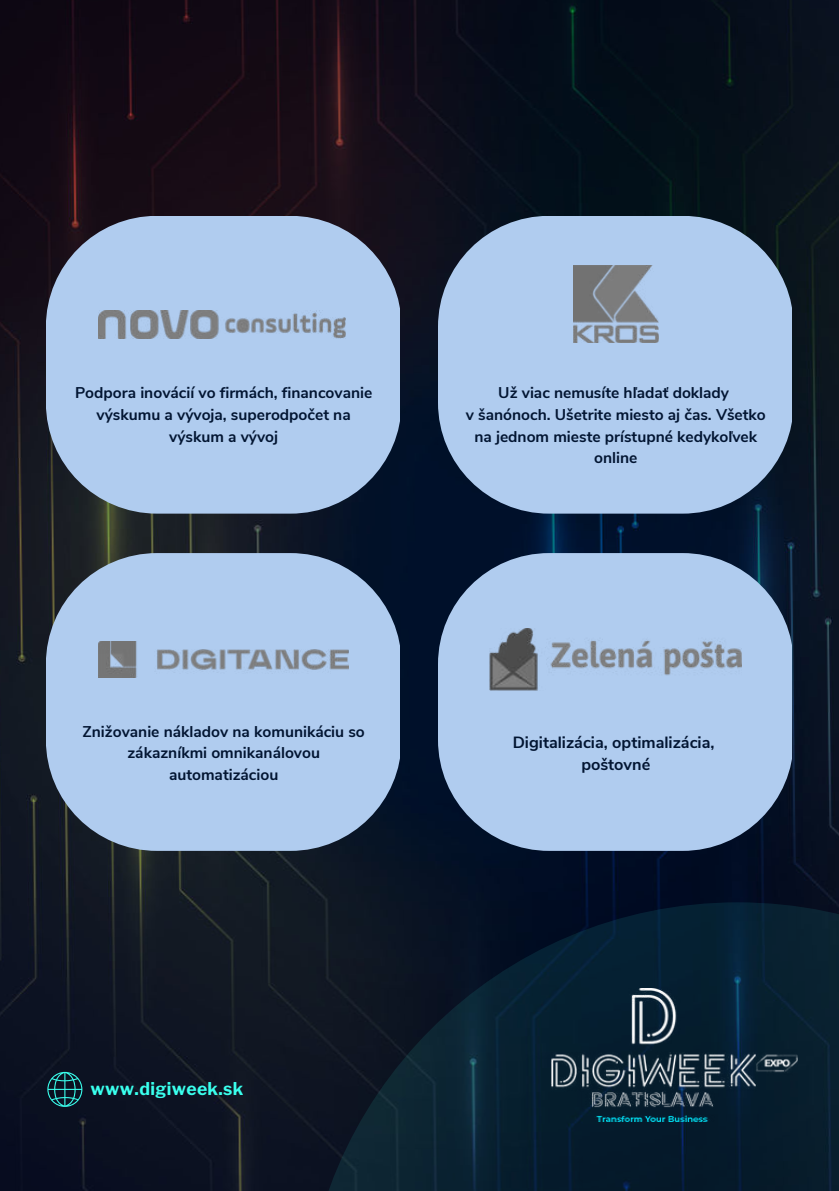
<style>
.page{position:relative;width:839px;height:1191px;background:#fff}
.page>*{position:absolute;margin:0;border:0;box-sizing:border-box;transform-origin:0 0}
.t1{font:700 17.4px "Libre Franklin";letter-spacing:.02em;color:#3affed}
.t2{font:700 16.2px/22.2px "Nunito Sans";color:#021532;text-align:center}
.t3{font:700 15.6px/21.6px "Nunito Sans";color:#021532;text-align:center}
</style>
<div class="page">
<img style="left:0;top:0;width:838px;height:1191px">
<svg style="left:303px;top:902px;width:535px;height:289px;background:#091c2c"></svg>
<img style="left:551px;top:988px;width:246px;height:134px">
<div style="left:46px;top:216px;width:354px;height:298px;background:#b0ccef;border-radius:111px"></div>
<div style="left:438px;top:216px;width:353px;height:298px;background:#b0ccef;border-radius:111px"></div>
<svg style="left:47px;top:1072px;width:35px;height:35px"></svg>
<img style="left:98px;top:310px;width:248px;height:29px">
<img style="left:573px;top:266px;width:85px;height:76px">
<div style="left:46px;top:553px;width:354px;height:298px;background:#b0ccef;border-radius:111px"></div>
<div style="left:438px;top:553px;width:353px;height:298px;background:#b0ccef;border-radius:111px"></div>
<img style="left:98px;top:642px;width:251px;height:36px">
<img style="left:489px;top:629px;width:252px;height:61px">
<p class="t3" style="left:75px;top:381px;width:299px">Podpora inovácií vo firmách, financovanie výskumu a vývoja, superodpočet na výskum a vývoj</p>
<p class="t3" style="left:466px;top:381px;width:301px">Už viac nemusíte hľadať doklady<br>v šanónoch. Ušetrite miesto aj čas. Všetko na jednom mieste prístupné kedykoľvek online</p>
<p class="t3" style="left:82px;top:720px;width:284px">Znižovanie nákladov na komunikáciu so zákazníkmi omnikanálovou automatizáciou</p>
<p class="t2" style="left:512px;top:731px;width:203px">Digitalizácia, optimalizácia, poštovné</p>
<p class="t1" style="left:91px;top:1079px;width:154px">www.digiweek.sk</p>
</div>
